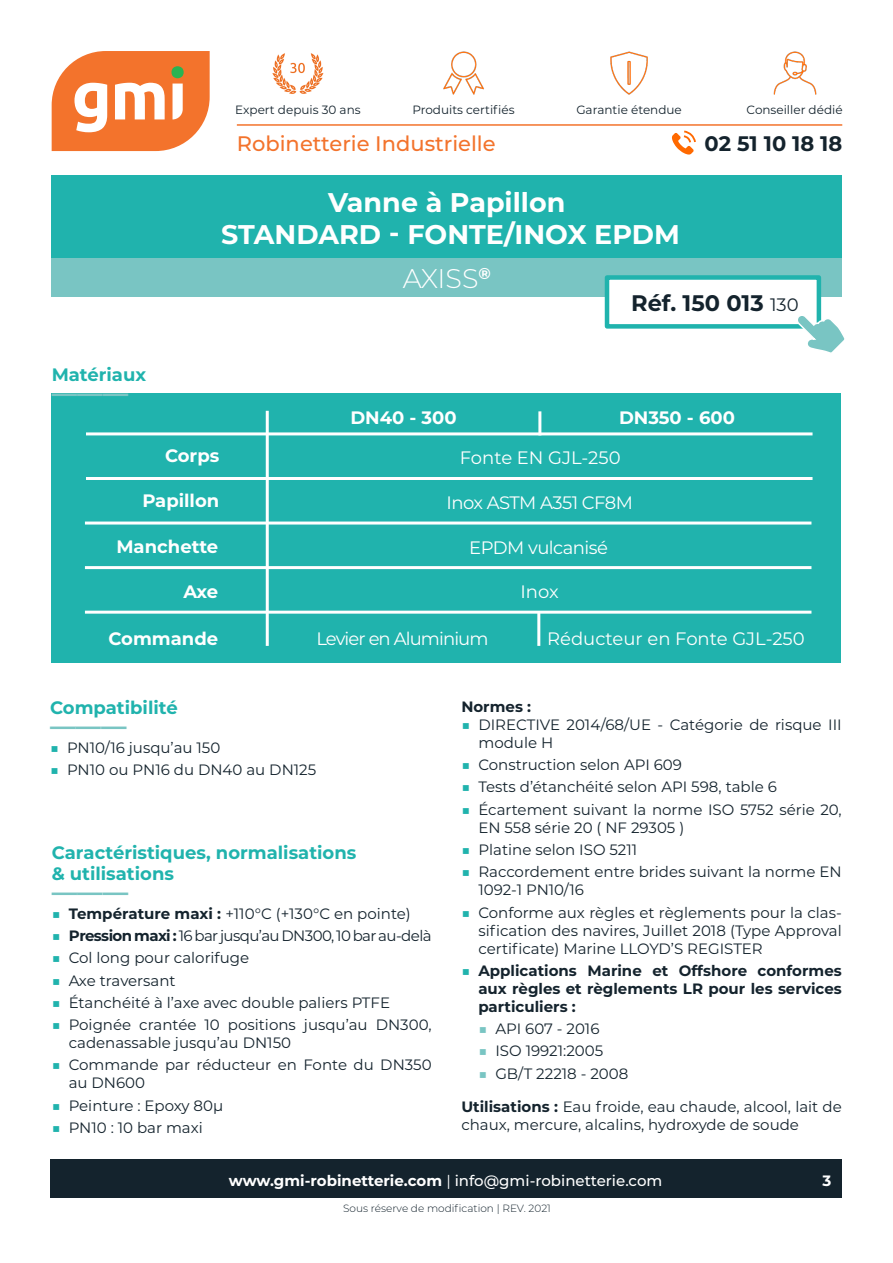
<style>
.page{position:relative;width:893px;height:1263px;background:#fff}
.page>*{position:absolute;margin:0;border:0;box-sizing:border-box;transform-origin:0 0}
.TITRE_Fiche_produit{font:700 27px "Montserrat";color:#fff}
.TITRE_Fiche_produit-2{font:300 27px "Montserrat";letter-spacing:-.01em;color:#fff}
.SOULIGNEMENT_SOUS-TI{font:700 25.5px "Montserrat";color:#79c5c3}
.RÉFÉRENCE{font:700 22.5px "Montserrat";color:#14232d}
.t1{font:500 21px "Montserrat";color:#f3732c}
.t2{font:700 21px "Montserrat";color:#14232d}
.SOUS-TITRE{font:700 18px/21px "Montserrat";color:#20b3ad}
.TEXTE_BLANC_COMME_MA{font:18px "Montserrat";color:#fff}
.ÉLÉMENTS_MATÉRIAUX{font:700 18px "Montserrat";color:#fff}
.TEXTE_BLANC_COMME_MA-2{font:18px "Montserrat";letter-spacing:-.03em;color:#fff}
.TEXTE_BLANC_COMME_MA-3{font:18px "Montserrat";letter-spacing:-.05em;color:#fff}
.TEXTE_BLANC_COMME_MA-4{font:700 18px "Montserrat";color:#fff}
.TEXTE{font:15px/18px "Montserrat";color:#14232d}
.TEXTE-2{font:700 15px/18px "Montserrat";color:#14232d;text-align:justify}
.t3{font:500 15px "Montserrat";color:#fff}
.TEXTE-3{font:15px "Montserrat";letter-spacing:-.04em;color:#14232d}
.t4{font:700 15px "Montserrat";color:#fff}
.t5{font:12px "Montserrat";color:#14232d}
.NOTE_BAS_DE_PAGE{font:300 10.5px "Montserrat";color:#14232d}
.s1{font-weight:400;font-size:18px}
.s2{font-weight:500;color:#20b3ad}
.s3{font-weight:700}
.s4{font-weight:500;color:#79c5c3}
.s5{font-weight:400}
</style>
<div class="page">
<div style="left:52px;top:175px;width:790px;height:83px;background:#20b3ad"></div>
<div style="left:52px;top:258px;width:790px;height:39px;background:#79c5c3"></div>
<div style="left:605px;top:275px;width:216px;height:54px;background:#fff;border:4px solid #20b3ad"></div>
<div style="left:50px;top:1160px;width:792px;height:38px;background:#14232d"></div>
<svg style="left:52px;top:51px;width:158px;height:100px"></svg>
<hr style="left:237px;top:124px;width:605px;height:2px;background:#f3732c">
<img style="left:443px;top:51px;width:41px;height:44px">
<img style="left:610px;top:51px;width:38px;height:44px">
<img style="left:773px;top:51px;width:44px;height:44px">
<svg style="left:672px;top:131px;width:24px;height:24px"></svg>
<svg style="left:795px;top:313px;width:50px;height:40px"></svg>
<img style="left:272px;top:53px;width:52px;height:41px">
<div style="left:52px;top:393px;width:789px;height:270px;background:#20b3ad"></div>
<hr style="left:86px;top:432px;width:726px;height:3px;background:#fff">
<hr style="left:86px;top:477px;width:726px;height:3px;background:#fff">
<hr style="left:85px;top:521px;width:726px;height:3px;background:#fff">
<hr style="left:85px;top:566px;width:726px;height:3px;background:#fff">
<hr style="left:85px;top:611px;width:726px;height:3px;background:#fff">
<hr style="left:266px;top:411px;width:3px;height:235px;background:#fff">
<hr style="left:537px;top:612px;width:3px;height:34px;background:#fff">
<hr style="left:538px;top:411px;width:3px;height:24px;background:#fff">
<p class="t5" style="left:235px;top:101px;width:127px">Expert depuis 30 ans</p>
<p class="t5" style="left:412px;top:101px;width:104px">Produits certifiés</p>
<p class="t5" style="left:576px;top:101px;width:107px">Garantie étendue</p>
<p class="t5" style="left:747px;top:101px;width:98px">Conseiller dédié</p>
<h3 class="t1" style="left:237px;top:129px;width:260px">Robinetterie Industrielle</h3>
<h3 class="t2" style="left:705px;top:129px;width:139px">02 51 10 18 18</h3>
<p class="SOUS-TITRE" style="left:52px;top:363px;width:96px">Matériaux</p>
<p class="SOULIGNEMENT_SOUS-TI" style="left:52px;top:374px;width:78px">――—</p>
<p class="TITRE_Fiche_produit" style="left:328px;top:183px;width:239px">Vanne à Papillon</p>
<p class="TITRE_Fiche_produit" style="left:221px;top:215px;width:460px">STANDARD - FONTE/INOX EPDM</p>
<p class="TITRE_Fiche_produit-2" style="left:403px;top:260px;width:90px">AXISS<sup>®</sup></p>
<p class="RÉFÉRENCE" style="left:631px;top:287px;width:169px">Réf. 150 013 <span class="s1">130</span></p>
<p class="TEXTE_BLANC_COMME_MA-4" style="left:350px;top:405px;width:108px">DN40 - 300</p>
<p class="TEXTE_BLANC_COMME_MA-4" style="left:619px;top:405px;width:117px">DN350 - 600</p>
<p class="ÉLÉMENTS_MATÉRIAUX" style="left:165px;top:443px;width:56px">Corps</p>
<p class="ÉLÉMENTS_MATÉRIAUX" style="left:142px;top:488px;width:78px">Papillon</p>
<p class="ÉLÉMENTS_MATÉRIAUX" style="left:116px;top:533px;width:103px">Manchette</p>
<p class="ÉLÉMENTS_MATÉRIAUX" style="left:183px;top:579px;width:36px">Axe</p>
<p class="ÉLÉMENTS_MATÉRIAUX" style="left:108px;top:625px;width:111px">Commande</p>
<p class="TEXTE_BLANC_COMME_MA" style="left:460px;top:445px;width:162px">Fonte EN GJL-250</p>
<p class="TEXTE_BLANC_COMME_MA-2" style="left:446px;top:490px;width:188px">Inox ASTM A351 CF8M</p>
<p class="TEXTE_BLANC_COMME_MA-2" style="left:469px;top:536px;width:140px">EPDM vulcanisé</p>
<p class="TEXTE_BLANC_COMME_MA-2" style="left:520px;top:579px;width:40px">Inox</p>
<p class="TEXTE_BLANC_COMME_MA-3" style="left:316px;top:626px;width:174px">Levier en Aluminium</p>
<p class="TEXTE_BLANC_COMME_MA" style="left:547px;top:626px;width:259px">Réducteur en Fonte GJL-250</p>
<p class="SOUS-TITRE" style="left:50px;top:696px;width:129px">Compatibilité</p>
<p class="SOULIGNEMENT_SOUS-TI" style="left:50px;top:707px;width:78px">――—</p>
<p class="TEXTE" style="left:50px;top:738px;width:172px"><span class="s2">■</span> PN10/16 jusqu’au 150</p>
<p class="TEXTE" style="left:50px;top:760px;width:268px"><span class="s2">■</span> PN10 ou PN16 du DN40 au DN125</p>
<p class="SOUS-TITRE" style="left:52px;top:841px;width:306px">Caractéristiques, normalisations &amp; utilisations</p>
<p class="SOULIGNEMENT_SOUS-TI" style="left:52px;top:873px;width:78px">――—</p>
<p class="TEXTE" style="left:52px;top:904px;width:361px"><span class="s2">■</span> <span class="s3">Température maxi :</span> +110°C (+130°C en pointe)</p>
<p class="TEXTE-3" style="left:52px;top:925px;width:381px"><span class="s2">■</span> <span class="s3">Pression maxi :</span> 16 bar jusqu’au DN300, 10 bar au-delà</p>
<p class="TEXTE" style="left:52px;top:948px;width:199px"><span class="s2">■</span> Col long pour calorifuge</p>
<p class="TEXTE" style="left:52px;top:971px;width:126px"><span class="s2">■</span> Axe traversant</p>
<p class="TEXTE" style="left:52px;top:993px;width:340px"><span class="s2">■</span> Étanchéité à l’axe avec double paliers PTFE</p>
<p class="TEXTE" style="left:69px;top:1015px;width:364px;text-indent:-17px"><span class="s2">■</span> Poignée crantée 10 positions jusqu’au DN300, cadenassable jusqu’au DN150</p>
<p class="TEXTE" style="left:69px;top:1055px;width:364px;text-indent:-17px"><span class="s2">■</span> Commande par réducteur en Fonte du DN350 au DN600</p>
<p class="TEXTE" style="left:52px;top:1096px;width:173px"><span class="s2">■</span> Peinture : Epoxy 80µ</p>
<p class="TEXTE" style="left:52px;top:1118px;width:153px"><span class="s2">■</span> PN10 : 10 bar maxi</p>
<p class="TEXTE-2" style="left:461px;top:697px;width:71px">Normes :</p>
<p class="TEXTE" style="left:478px;top:715px;width:365px;text-indent:-17px"><span class="s2">■</span> DIRECTIVE 2014/68/UE - Catégorie de risque III module H</p>
<p class="TEXTE" style="left:461px;top:755px;width:222px"><span class="s2">■</span> Construction selon API 609</p>
<p class="TEXTE" style="left:461px;top:778px;width:317px"><span class="s2">■</span> Tests d’étanchéité selon API 598, table 6</p>
<p class="TEXTE" style="left:478px;top:800px;width:365px;text-indent:-17px"><span class="s2">■</span> Écartement suivant la norme ISO 5752 série 20,<br>EN 558 série 20 ( NF 29305 )</p>
<p class="TEXTE" style="left:461px;top:840px;width:177px"><span class="s2">■</span> Platine selon ISO 5211</p>
<p class="TEXTE" style="left:478px;top:862px;width:365px;text-indent:-17px"><span class="s2">■</span> Raccordement entre brides suivant la norme EN<br>1092-1 PN10/16</p>
<p class="TEXTE" style="left:478px;top:903px;width:365px;text-align:justify;text-indent:-17px"><span class="s2">■</span> Conforme aux règles et règlements pour la clas&shy;sification des navires, Juillet 2018 (Type Approval certificate) Marine LLOYD’S REGISTER</p>
<p class="TEXTE-2" style="left:478px;top:961px;width:365px;text-indent:-17px"><span class="s2">■</span> Applications Marine et Offshore conformes aux règles et règlements LR pour les services particuliers :</p>
<p class="TEXTE" style="left:478px;top:1019px;width:123px"><span class="s4">■</span> API 607 - 2016</p>
<p class="TEXTE" style="left:478px;top:1041px;width:126px"><span class="s4">■</span> ISO 19921:2005</p>
<p class="TEXTE" style="left:478px;top:1064px;width:151px"><span class="s4">■</span> GB/T 22218 - 2008</p>
<p class="TEXTE" style="left:461px;top:1097px;width:382px"><span class="s3">Utilisations :</span> Eau froide, eau chaude, alcool, lait de chaux, mercure, alcalins, hydroxyde de soude</p>
<p class="t3" style="left:229px;top:1170px;width:435px"><span class="s3">www.gmi-robinetterie.com</span> <span class="s5">|</span> info@gmi-robinetterie.com</p>
<p class="t4" style="left:822px;top:1170px;width:10px">3</p>
<p class="NOTE_BAS_DE_PAGE" style="left:343px;top:1201px;width:209px">Sous réserve de modification | REV. 2021</p>
</div>
